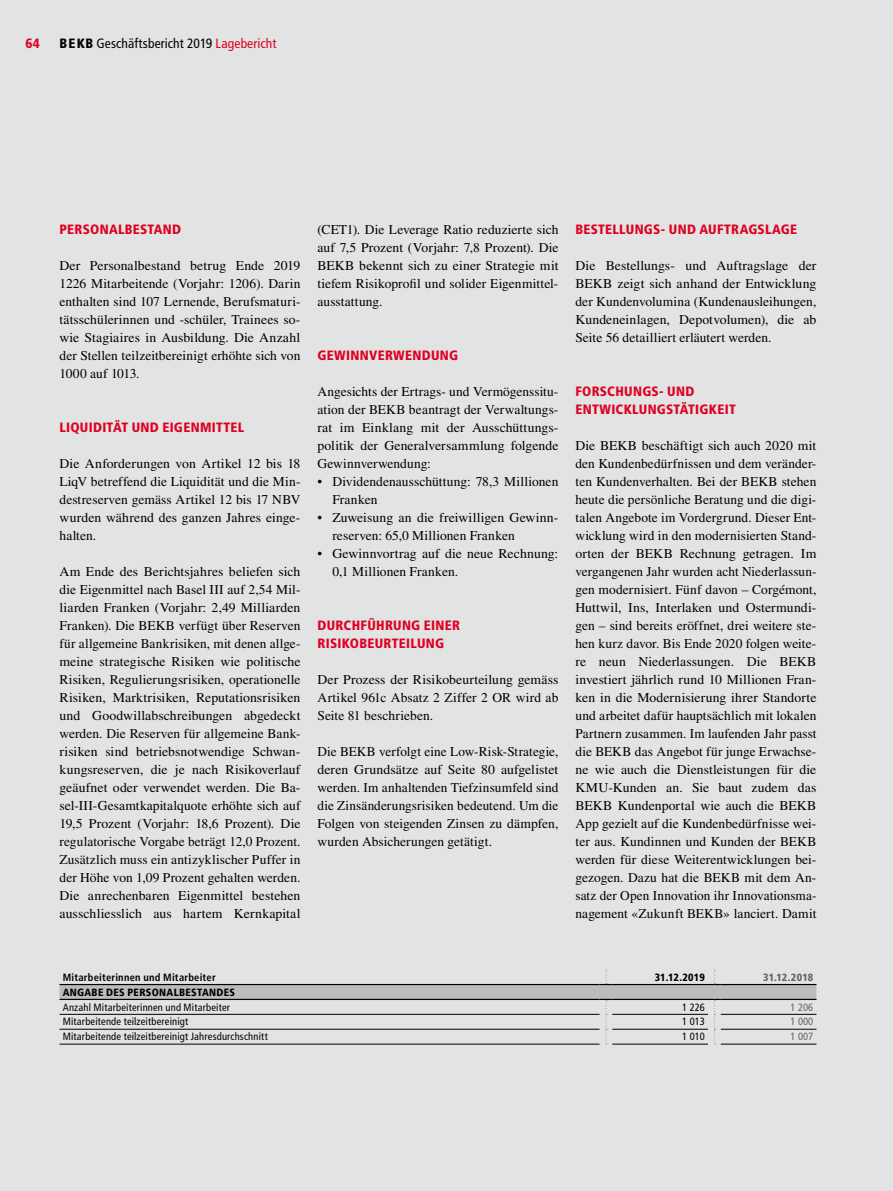
<style>
.page{position:relative;width:893px;height:1191px;background:#e2e3e3}
.page>*{position:absolute;margin:0;border:0;box-sizing:border-box;transform-origin:0 0}
.id311094{font:13.5px/18px "Times LT Std";letter-spacing:.005em;color:#000;text-align:justify}
.id311095{font:900 condensed 13.5px/18px "Frutiger LT Std";letter-spacing:.02em;color:#df0022}
.t1{font:condensed 13.5px "Frutiger LT Std";letter-spacing:.01em;color:#000}
.id12229{font:condensed 10.5px "Frutiger LT Std";letter-spacing:.015em;color:#000}
.id18945{font:700 condensed 10.5px "Frutiger LT Std";letter-spacing:.02em;color:#000}
.id18943{font:900 condensed 10.5px "Frutiger LT Std";letter-spacing:.03em;color:#000}
.id12231{font:condensed 10.5px "Frutiger LT Std";color:#000}
.id12232{font:condensed 10.5px "Frutiger LT Std";color:#626463}
.id12235{font:900 condensed 10.5px "Frutiger LT Std";letter-spacing:.015em;color:#000}
.id12233{font:900 condensed 10.5px "Frutiger LT Std";letter-spacing:.015em;color:#626463}
.s1{font-weight:900}
.s2{color:#df0022}
</style>
<div class="page">
<svg style="left:60px;top:969px;width:756px;height:75px"></svg>
<hr style="left:60px;top:998px;width:540px;height:2px;background:#000">
<hr style="left:721px;top:998px;width:95px;height:2px;background:#000">
<p class="id311095" style="left:26px;top:35px;width:16px">64</p>
<p class="t1" style="left:60px;top:36px;width:218px"><span class="s1">BEKB</span> Geschäftsbericht 2019 <span class="s2">Lagebericht</span></p>
<h2 class="id311095" style="left:60px;top:220px;width:123px">PERSONALBESTAND</h2>
<p class="id311094" style="left:60px;top:256px;width:242px">Der Personalbestand betrug Ende 2019<br>1226 Mitarbeitende (Vorjahr: 1206). Darin enthalten sind 107 Lernende, Berufsmaturi&shy;tätsschülerinnen und -schüler, Trainees so&shy;wie Stagiaires in Ausbildung. Die Anzahl der Stellen teilzeitbereinigt erhöhte sich von 1000 auf 1013.</p>
<h2 class="id311095" style="left:60px;top:418px;width:186px">LIQUIDITÄT UND EIGENMITTEL</h2>
<p class="id311094" style="left:60px;top:454px;width:242px">Die Anforderungen von Artikel 12 bis 18<br>LiqV betreffend die Liquidität und die Min&shy;destreserven gemäss Artikel 12 bis 17 NBV wurden während des ganzen Jahres einge&shy;halten.</p>
<p class="id311094" style="left:60px;top:562px;width:242px">Am Ende des Berichtsjahres beliefen sich die Eigenmittel nach Basel III auf 2,54 Mil&shy;liarden Franken (Vorjahr: 2,49 Milliarden Franken). Die BEKB verfügt über Reserven für allgemeine Bankrisiken, mit denen allge&shy;meine strategische Risiken wie politische Risiken, Regulierungsrisiken, operationelle Risiken, Marktrisiken, Reputationsrisiken und Goodwillabschreibungen abgedeckt werden. Die Reserven für allgemeine Bank&shy;risiken sind betriebsnotwendige Schwan&shy;kungsreserven, die je nach Risikoverlauf geäufnet oder verwendet werden. Die Ba&shy;sel-III-Gesamtkapitalquote erhöhte sich auf 19,5 Prozent (Vorjahr: 18,6 Prozent). Die regulatorische Vorgabe beträgt 12,0 Prozent.<br>Zusätzlich muss ein antizyklischer Puffer in der Höhe von 1,09 Prozent gehalten werden.<br>Die anrechenbaren Eigenmittel bestehen ausschliesslich aus hartem Kernkapital</p>
<p class="id311094" style="left:317px;top:220px;width:242px">(CET1). Die Leverage Ratio reduzierte sich auf 7,5 Prozent (Vorjahr: 7,8 Prozent). Die BEKB bekennt sich zu einer Strategie mit tiefem Risikoprofil und solider Eigenmittel&shy;ausstattung.</p>
<h2 class="id311095" style="left:317px;top:346px;width:142px">GEWINNVERWENDUNG</h2>
<p class="id311094" style="left:317px;top:382px;width:242px">Angesichts der Ertrags- und Vermögenssitu&shy;ation der BEKB beantragt der Verwaltungs&shy;rat im Einklang mit der Ausschüttungs&shy;politik der Generalversammlung folgende Gewinnverwendung:</p>
<p class="id311094" style="left:332px;top:472px;width:228px;text-indent:-15px">• Dividendenausschüttung: 78,3 Millionen<br>Franken</p>
<p class="id311094" style="left:332px;top:508px;width:226px;text-indent:-15px">• Zuweisung an die freiwilligen Gewinn&shy;reserven: 65,0 Millionen Franken</p>
<p class="id311094" style="left:332px;top:544px;width:228px;text-indent:-15px">• Gewinnvortrag auf die neue Rechnung:<br>0,1 Millionen Franken.</p>
<h2 class="id311095" style="left:317px;top:616px;width:144px">DURCHFÜHRUNG EINER<br>RISIKOBEURTEILUNG</h2>
<p class="id311094" style="left:317px;top:670px;width:242px">Der Prozess der Risikobeurteilung gemäss Artikel 961c Absatz 2 Ziffer 2 OR wird ab Seite 81 beschrieben.</p>
<p class="id311094" style="left:317px;top:742px;width:242px">Die BEKB verfolgt eine Low-Risk-Strategie, deren Grundsätze auf Seite 80 aufgelistet werden. Im anhaltenden Tiefzinsumfeld sind die Zinsänderungsrisiken bedeutend. Um die Folgen von steigenden Zinsen zu dämpfen, wurden Absicherungen getätigt.</p>
<h2 class="id311095" style="left:575px;top:220px;width:223px">BESTELLUNGS- UND AUFTRAGSLAGE</h2>
<p class="id311094" style="left:575px;top:256px;width:242px">Die Bestellungs- und Auftragslage der BEKB zeigt sich anhand der Entwicklung der Kundenvolumina (Kundenausleihungen, Kundeneinlagen, Depotvolumen), die ab Seite 56 detailliert erläutert werden.</p>
<h2 class="id311095" style="left:575px;top:382px;width:162px">FORSCHUNGS- UND<br>ENTWICKLUNGSTÄTIGKEIT</h2>
<p class="id311094" style="left:575px;top:436px;width:242px">Die BEKB beschäftigt sich auch 2020 mit den Kundenbedürfnissen und dem veränder&shy;ten Kundenverhalten. Bei der BEKB stehen heute die persönliche Beratung und die digi&shy;talen Angebote im Vordergrund. Dieser Ent&shy;wicklung wird in den modernisierten Stand&shy;orten der BEKB Rechnung getragen. Im vergangenen Jahr wurden acht Niederlassun&shy;gen modernisiert. Fünf davon – Corgémont, Huttwil, Ins, Interlaken und Ostermundi&shy;gen – sind bereits eröffnet, drei weitere ste&shy;hen kurz davor. Bis Ende 2020 folgen weite&shy;re neun Niederlassungen. Die BEKB investiert jährlich rund 10 Millionen Fran&shy;ken in die Modernisierung ihrer Standorte und arbeitet dafür hauptsächlich mit lokalen Partnern zusammen. Im laufenden Jahr passt die BEKB das Angebot für junge Erwachse&shy;ne wie auch die Dienstleistungen für die KMU-Kunden an. Sie baut zudem das BEKB Kundenportal wie auch die BEKB App gezielt auf die Kundenbedürfnisse wei&shy;ter aus. Kundinnen und Kunden der BEKB werden für diese Weiterentwicklungen bei&shy;gezogen. Dazu hat die BEKB mit dem An&shy;satz der Open Innovation ihr Innovationsma&shy;nagement «Zukunft BEKB» lanciert. Damit</p>
<p class="id18945" style="left:63px;top:970px;width:154px">Mitarbeiterinnen und Mitarbeiter</p>
<p class="id12235" style="left:655px;top:970px;width:52px">31.12.2019</p>
<p class="id12233" style="left:763px;top:970px;width:52px">31.12.2018</p>
<p class="id18943" style="left:63px;top:985px;width:174px">ANGABE DES PERSONALBESTANDES</p>
<p class="id12229" style="left:63px;top:1000px;width:169px">Anzahl Mitarbeiterinnen und Mitarbeiter</p>
<p class="id12231" style="left:682px;top:1000px;width:24px">1 226</p>
<p class="id12232" style="left:791px;top:1000px;width:24px">1 206</p>
<p class="id12229" style="left:63px;top:1015px;width:127px">Mitarbeitende teilzeitbereinigt</p>
<p class="id12231" style="left:682px;top:1015px;width:24px">1 013</p>
<p class="id12232" style="left:791px;top:1015px;width:24px">1 000</p>
<p class="id12229" style="left:63px;top:1030px;width:207px">Mitarbeitende teilzeitbereinigt Jahresdurchschnitt</p>
<p class="id12231" style="left:682px;top:1030px;width:24px">1 010</p>
<p class="id12232" style="left:791px;top:1030px;width:24px">1 007</p>
</div>
